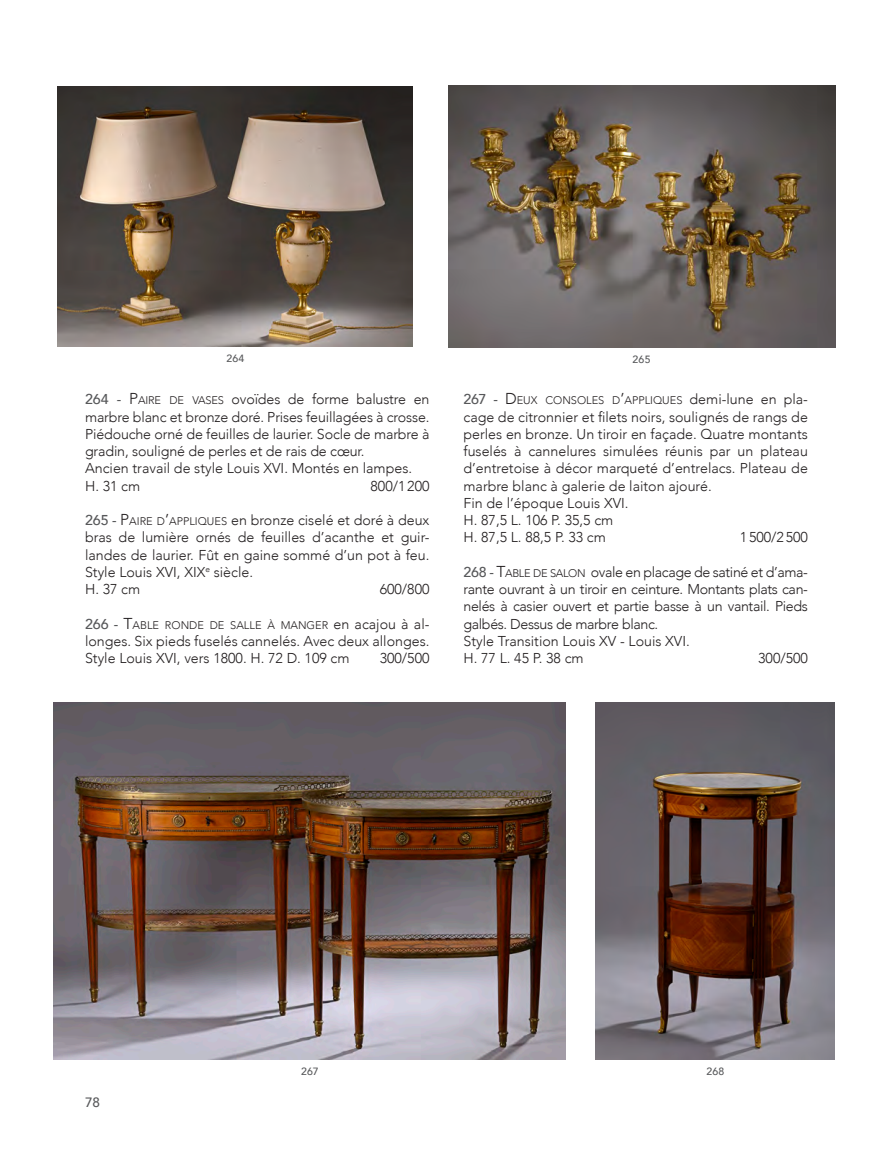
<style>
.page{position:relative;width:893px;height:1149px;background:#fff}
.page>*{position:absolute;margin:0;border:0;box-sizing:border-box;transform-origin:0 0}
.t1{font:300 14.25px/17.2px "Avenir";color:#231f20;text-align:justify}
.t2{font:500 13.5px "Avenir";color:#57585a}
.t3{font:300 10.95px "Avenir";color:#231f20}
.t4{font:500 10.5px "Avenir";letter-spacing:.015em;color:#57585a}
.s1{font-weight:500;color:#57585a}
.s2{font-size:15.75px}
.s3{font-size:10.95px}
.s4{font-weight:500;font-size:14.25px;color:#57585a}
.s5{font-size:14.25px}
</style>
<div class="page">
<img style="left:54px;top:702px;width:512px;height:357px">
<img style="left:596px;top:702px;width:239px;height:357px">
<img style="left:58px;top:86px;width:355px;height:260px">
<img style="left:448px;top:85px;width:387px;height:262px">
<p class="t4" style="left:226px;top:349px;width:20px">264</p>
<p class="t4" style="left:632px;top:350px;width:19px">265</p>
<p class="t1" style="left:85px;top:390px;width:346px"><span class="s1">264 -</span> <span class="s2">P</span><span class="s3">AIRE DE VASES</span> ovoïdes de forme balustre en marbre blanc et bronze doré. Prises feuillagées à crosse.<br>Piédouche orné de feuilles de laurier. Socle de marbre à gradin, souligné de perles et de rais de cœur.</p>
<p class="t1" style="left:85px;top:459px;width:329px">Ancien travail de style Louis XVI. Montés en lampes.</p>
<p class="t1" style="left:85px;top:477px;width:57px">H. 31 cm</p>
<p class="t1" style="left:371px;top:477px;width:60px">800/1200</p>
<p class="t1" style="left:85px;top:511px;width:346px"><span class="s1">265 -</span> <span class="s2">P</span><span class="s3">AIRE D</span><span class="s2">’</span><span class="s3">APPLIQUES</span> en bronze ciselé et doré à deux bras de lumière ornés de feuilles d’acanthe et guir&shy;landes de laurier. Fût en gaine sommé d’un pot à feu.<br>Style Louis XVI, XIX<sup>e</sup> siècle.</p>
<p class="t1" style="left:85px;top:580px;width:57px">H. 37 cm</p>
<p class="t1" style="left:380px;top:580px;width:51px">600/800</p>
<p class="t3" style="left:85px;top:618px;width:346px"><span class="s4">266 -</span> <span class="s2">T</span>ABLE RONDE DE SALLE À MANGER <span class="s5">en acajou à al-</span></p>
<p class="t1" style="left:85px;top:632px;width:346px">longes. Six pieds fuselés cannelés. Avec deux allonges.</p>
<p class="t1" style="left:85px;top:649px;width:266px">Style Louis XVI, vers 1800. H. 72 D. 109 cm</p>
<p class="t1" style="left:380px;top:649px;width:51px">300/500</p>
<p class="t3" style="left:463px;top:394px;width:346px"><span class="s4">267 -</span> <span class="s2">D</span>EUX CONSOLES D<span class="s2">’</span>APPLIQUES <span class="s5">demi-lune en pla-</span></p>
<p class="t1" style="left:463px;top:408px;width:346px">cage de citronnier et filets noirs, soulignés de rangs de perles en bronze. Un tiroir en façade. Quatre montants fuselés à cannelures simulées réunis par un plateau d’entretoise à décor marqueté d’entrelacs. Plateau de marbre blanc à galerie de laiton ajouré.</p>
<p class="t1" style="left:463px;top:494px;width:167px">Fin de l’époque Louis XVI.</p>
<p class="t1" style="left:463px;top:511px;width:151px">H. 87,5 L. 106 P. 35,5 cm</p>
<p class="t1" style="left:463px;top:528px;width:144px">H. 87,5 L. 88,5 P. 33 cm</p>
<p class="t1" style="left:740px;top:528px;width:70px">1500/2500</p>
<p class="t1" style="left:463px;top:563px;width:346px"><span class="s1">268 -</span> <span class="s2">T</span><span class="s3">ABLE DE SALON</span> ovale en placage de satiné et d’ama&shy;rante ouvrant à un tiroir en ceinture. Montants plats can&shy;nelés à casier ouvert et partie basse à un vantail. Pieds galbés. Dessus de marbre blanc.</p>
<p class="t1" style="left:463px;top:632px;width:228px">Style Transition Louis XV - Louis XVI.</p>
<p class="t1" style="left:463px;top:649px;width:122px">H. 77 L. 45 P. 38 cm</p>
<p class="t1" style="left:758px;top:649px;width:51px">300/500</p>
<p class="t2" style="left:85px;top:1090px;width:17px">78</p>
<p class="t4" style="left:301px;top:1061px;width:19px">267</p>
<p class="t4" style="left:706px;top:1061px;width:19px">268</p>
</div>
